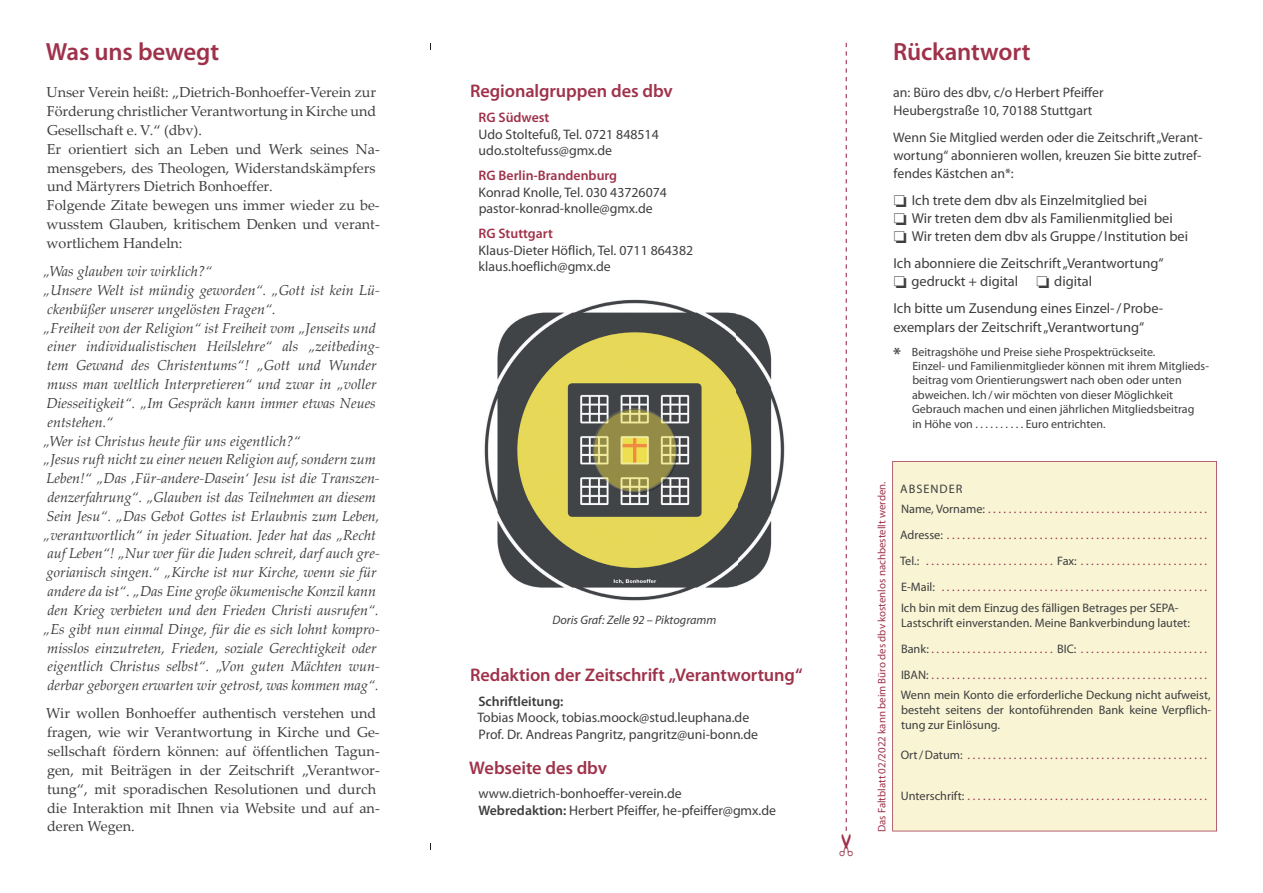
<style>
.page{position:relative;width:1263px;height:893px;background:#fff}
.page>*{position:absolute;margin:0;border:0;box-sizing:border-box;transform-origin:0 0}
.t1{font:600 24.9px "Myriad Pro";letter-spacing:-.01em;color:#9f324a}
.t2{font:600 18.3px "Myriad Pro";letter-spacing:-.005em;color:#9f324a}
.t3{font:italic 14.4px/18.8px "Palatino Linotype";letter-spacing:-.005em;color:#3e3e3f}
.t4{font:14.4px/18.8px "Palatino Linotype";color:#3e3e3f}
.t5{font:14.4px/27px "Myriad Pro";color:#3e3e3f}
.t6{font:13.8px/16.5px "Myriad Pro";color:#3e3e3f}
.t7{font:600 13.8px "Myriad Pro";color:#9f324a}
.t8{font:600 13.8px "Myriad Pro";color:#3e3e3f}
.t9{font:12.3px/26.1px "Myriad Pro";color:#9f324a}
.t10{font:12.3px/15px "Myriad Pro";color:#3e3e3f}
.t11{font:italic 12.3px "Myriad Pro";color:#3e3e3f}
.t12{font:12px/14.4px "Myriad Pro";color:#3e3e3f}
.t13{font:10.8px "Myriad Pro";color:#9f324a}
.s1{font-weight:600}
.s2{font-weight:600;font-size:18px}
.s3{color:#3e3e3f}
</style>
<div class="page">
<div style="left:892px;top:461px;width:325px;height:370px;background:#f8f4d4"></div>
<img style="left:484px;top:299px;width:301px;height:302px">
<svg style="left:845px;top:43px;width:2px;height:788px"></svg>
<h1 class="t1" style="left:46px;top:35px;width:175px">Was uns bewegt</h1>
<p class="t4" style="left:46px;top:82px;width:335px">Unser Verein heißt: „Dietrich-Bonhoeffer-Verein zur Förderung christlicher Verantwortung in Kirche und Gesellschaft e. V.“ (dbv).<br>Er orientiert sich an Leben und Werk seines Na&shy;mensgebers, des Theologen, Widerstandskämpfers und Märtyrers Dietrich Bonhoeffer.<br>Folgende Zitate bewegen uns immer wieder zu be&shy;wusstem Glauben, kritischem Denken und verant&shy;wortlichem Handeln:</p>
<p class="t3" style="left:43px;top:261px;width:338px">„Was glauben wir wirklich?“<br>„Unsere Welt ist mündig geworden“. „Gott ist kein Lü&shy;ckenbüßer unserer ungelösten Fragen“.<br>„Freiheit von der Religion“ ist Freiheit vom „Jenseits und einer individualistischen Heilslehre“ als „zeitbeding&shy;tem Gewand des Christentums“! „Gott und Wunder muss man weltlich Interpretieren“ und zwar in „voller Diesseitigkeit“. „Im Gespräch kann immer etwas Neues entstehen.“<br>„Wer ist Christus heute für uns eigentlich?“<br>„Jesus ruft nicht zu einer neuen Religion auf, sondern zum Leben!“ „Das ‚Für-andere-Dasein‘ Jesu ist die Transzen&shy;denzerfahrung“. „Glauben ist das Teilnehmen an diesem Sein Jesu“. „Das Gebot Gottes ist Erlaubnis zum Leben, „verantwortlich“ in jeder Situation. Jeder hat das „Recht auf Leben“! „Nur wer für die Juden schreit, darf auch gre&shy;gorianisch singen.“ „Kirche ist nur Kirche, wenn sie für andere da ist“. „Das Eine große ökumenische Konzil kann den Krieg verbieten und den Frieden Christi ausrufen“. „Es gibt nun einmal Dinge, für die es sich lohnt kompro&shy;misslos einzutreten, Frieden, soziale Gerechtigkeit oder eigentlich Christus selbst“. „Von guten Mächten wun&shy;derbar geborgen erwarten wir getrost, was kommen mag“.</p>
<p class="t4" style="left:46px;top:704px;width:335px">Wir wollen Bonhoeffer authentisch verstehen und fragen, wie wir Verantwortung in Kirche und Ge&shy;sellschaft fördern können: auf öffentlichen Tagun&shy;gen, mit Beiträgen in der Zeitschrift „Verantwor&shy;tung“, mit sporadischen Resolutionen und durch die Interaktion mit Ihnen via Website und auf an&shy;deren Wegen.</p>
<p class="t2" style="left:470px;top:80px;width:204px">Regionalgruppen des dbv</p>
<p class="t7" style="left:479px;top:109px;width:72px">RG Südwest</p>
<p class="t6" style="left:478px;top:126px;width:182px">Udo Stoltefuß, Tel. 0721 848514 udo.stoltefuss@gmx.de</p>
<p class="t7" style="left:479px;top:167px;width:140px">RG Berlin-Brandenburg</p>
<p class="t6" style="left:479px;top:184px;width:190px">Konrad Knolle, Tel. 030 43726074 pastor-konrad-knolle@gmx.de</p>
<p class="t7" style="left:479px;top:225px;width:76px">RG Stuttgart</p>
<p class="t6" style="left:479px;top:242px;width:216px">Klaus-Dieter Höflich, Tel. 0711 864382 klaus.hoeflich@gmx.de</p>
<p class="t11" style="left:552px;top:613px;width:165px">Doris Graf: Zelle 92 – Piktogramm</p>
<p class="t2" style="left:470px;top:663px;width:334px">Redaktion der Zeitschrift „Verantwortung“</p>
<p class="t8" style="left:478px;top:692px;width:87px">Schriftleitung:</p>
<p class="t6" style="left:477px;top:709px;width:282px">Tobias Moock, tobias.moock@stud.leuphana.de<br>Prof. Dr. Andreas Pangritz, pangritz@uni-bonn.de</p>
<p class="t2" style="left:469px;top:756px;width:139px">Webseite des dbv</p>
<p class="t6" style="left:478px;top:785px;width:299px">www.dietrich-bonhoeffer-verein.de<br><span class="s1">Webredaktion:</span> Herbert Pfeiffer, he-pfeiffer@gmx.de</p>
<h1 class="t1" style="left:893px;top:35px;width:139px">Rückantwort</h1>
<p class="t6" style="left:893px;top:83px;width:212px;line-height:18px">an: Büro des dbv, c/o Herbert Pfeiffer<br>Heubergstraße 10, 70188 Stuttgart</p>
<p class="t6" style="left:893px;top:128px;width:311px;line-height:18px;text-align:justify">Wenn Sie Mitglied werden oder die Zeitschrift „Verant&shy;wortung“ abonnieren wollen, kreuzen Sie bitte zutref&shy;fendes Kästchen an*:</p>
<p class="t5" style="left:894px;top:187px;width:255px">□ Ich trete dem dbv als Einzelmitglied bei</p>
<p class="t5" style="left:894px;top:205px;width:280px">□ Wir treten dem dbv als Familienmitglied bei</p>
<p class="t5" style="left:893px;top:223px;width:296px">□ Wir treten dem dbv als Gruppe / Institution bei<br>Ich abonniere die Zeitschrift „Verantwortung“</p>
<p class="t5" style="left:893px;top:268px;width:271px">□ gedruckt + digital □ digital<br>Ich bitte um Zusendung eines Einzel- / Probe-</p>
<p class="t5" style="left:893px;top:314px;width:252px">exemplars der Zeitschrift „Verantwortung“</p>
<p class="t12" style="left:912px;top:344px;width:298px;text-indent:-19px"><span class="s2">*</span> Beitragshöhe und Preise siehe Prospektrückseite.<br>Einzel- und Familienmitglieder können mit ihrem Mitglieds&shy;beitrag vom Orientierungswert nach oben oder unten abweichen. Ich / wir möchten von dieser Möglichkeit Gebrauch machen und einen jährlichen Mitgliedsbeitrag<br>in Höhe von . . . . . . . . . . Euro entrichten.</p>
<p class="t13" style="left:875px;top:832px;width:352px;rotate:-90deg">Das Faltblatt 02/2022 kann beim Büro des dbv kostenlos nachbestellt werden.</p>
<p class="t9" style="left:900px;top:478px;width:308px;line-height:20.5px"><span class="s3">ABSENDER<br>Name, Vorname:</span> . . . . . . . . . . . . . . . . . . . . . . . . . . . . . . . . . . . . . . . . . . .</p>
<p class="t9" style="left:900px;top:522px;width:309px;text-align:justify"><span class="s3">Adresse:</span> . . . . . . . . . . . . . . . . . . . . . . . . . . . . . . . . . . . . . . . . . . . . . . . . . . .<br><span class="s3">Tel.:</span> . . . . . . . . . . . . . . . . . . . . . . . . . <span class="s3">Fax:</span> . . . . . . . . . . . . . . . . . . . . . . . . .<br><span class="s3">E-Mail:</span> . . . . . . . . . . . . . . . . . . . . . . . . . . . . . . . . . . . . . . . . . . . . . . . . . . . .</p>
<p class="t10" style="left:901px;top:600px;width:290px">Ich bin mit dem Einzug des fälligen Betrages per SEPA-<br>Lastschrift einverstanden. Meine Bankverbindung lautet:</p>
<p class="t9" style="left:901px;top:635px;width:308px"><span class="s3">Bank:</span> . . . . . . . . . . . . . . . . . . . . . . . . <span class="s3">BIC:</span> . . . . . . . . . . . . . . . . . . . . . . . . .<br><span class="s3">IBAN:</span> . . . . . . . . . . . . . . . . . . . . . . . . . . . . . . . . . . . . . . . . . . . . . . . . . . . . . .</p>
<p class="t10" style="left:901px;top:687px;width:312px;text-align:justify">Wenn mein Konto die erforderliche Deckung nicht aufweist, besteht seitens der kontoführenden Bank keine Verpflich&shy;tung zur Einlösung.</p>
<p class="t9" style="left:901px;top:742px;width:308px"><span class="s3">Ort / Datum:</span> . . . . . . . . . . . . . . . . . . . . . . . . . . . . . . . . . . . . . . . . . . . . . . .</p>
<p class="t9" style="left:901px;top:783px;width:308px"><span class="s3">Unterschrift:</span> . . . . . . . . . . . . . . . . . . . . . . . . . . . . . . . . . . . . . . . . . . . . . . .</p>
</div>
